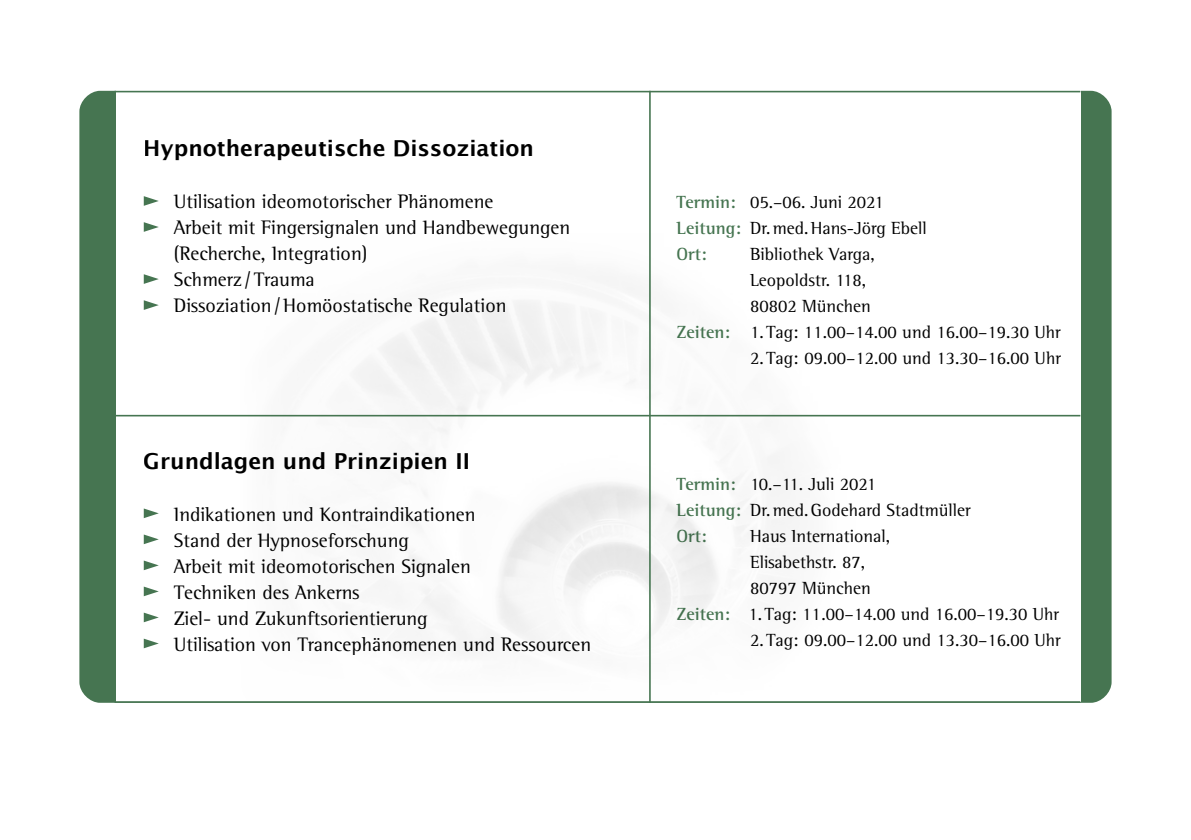
<style>
.page{position:relative;width:1191px;height:840px;background:#fff}
.page>*{position:absolute;margin:0;border:0;box-sizing:border-box;transform-origin:0 0}
.t1{font:700 22px "Lucida Grande";color:#000}
.t2{font:20px/26px "Rotis Semi Serif";color:#000}
.t3{font:18px/26px "Rotis Semi Serif";color:#000}
.s1{font-weight:700;color:#467551}
</style>
<div class="page">
<div style="left:79px;top:91px;width:1032px;height:611px;background:#467551;border-radius:21px"></div>
<div style="left:116px;top:91px;width:964px;height:610px;background:#fff"></div>
<hr style="left:115px;top:91px;width:965px;height:1px;background:#467551">
<hr style="left:115px;top:700px;width:965px;height:2px;background:#467551">
<hr style="left:649px;top:91px;width:2px;height:611px;background:#467551">
<svg style="left:144px;top:508px;width:15px;height:10px"></svg>
<svg style="left:144px;top:534px;width:15px;height:10px"></svg>
<svg style="left:144px;top:560px;width:15px;height:10px"></svg>
<svg style="left:144px;top:586px;width:15px;height:10px"></svg>
<svg style="left:144px;top:612px;width:15px;height:10px"></svg>
<svg style="left:144px;top:638px;width:15px;height:10px"></svg>
<svg style="left:144px;top:196px;width:15px;height:10px"></svg>
<svg style="left:144px;top:222px;width:15px;height:10px"></svg>
<svg style="left:144px;top:274px;width:15px;height:10px"></svg>
<svg style="left:144px;top:300px;width:15px;height:10px"></svg>
<hr style="left:115px;top:414px;width:965px;height:2px;background:#467551">
<p class="t1" style="left:144px;top:130px;width:392px">Hypnotherapeutische Dissoziation</p>
<p class="t2" style="left:174px;top:188px;width:398px">Utilisation ideomotorischer Phänomene<br>Arbeit mit Fingersignalen und Handbewegungen (Recherche, Integration)<br>Schmerz/Trauma<br>Dissoziation/Homöostatische Regulation</p>
<p class="t3" style="left:676px;top:189px;width:252px"><span class="s1">Termin:</span> 05.–06. Juni 2021<br><span class="s1">Leitung:</span> Dr.med.Hans-Jörg Ebell<br><span class="s1">Ort:</span></p>
<p class="t3" style="left:750px;top:241px;width:126px">Bibliothek Varga,</p>
<p class="t3" style="left:750px;top:267px;width:118px">Leopoldstr. 118,</p>
<p class="t3" style="left:750px;top:293px;width:122px">80802 München</p>
<p class="t3" style="left:676px;top:319px;width:386px"><span class="s1">Zeiten:</span> 1.Tag: 11.00–14.00 und 16.00–19.30 Uhr</p>
<p class="t3" style="left:750px;top:345px;width:312px">2. Tag: 09.00–12.00 und 13.30–16.00 Uhr</p>
<p class="t1" style="left:144px;top:442px;width:328px">Grundlagen und Prinzipien II</p>
<p class="t2" style="left:174px;top:500px;width:419px">Indikationen und Kontraindikationen<br>Stand der Hypnoseforschung<br>Arbeit mit ideomotorischen Signalen<br>Techniken des Ankerns<br>Ziel- und Zukunftsorientierung<br>Utilisation von Trancephänomenen und Ressourcen</p>
<p class="t3" style="left:676px;top:470px;width:296px"><span class="s1">Termin:</span> 10.–11. Juli 2021<br><span class="s1">Leitung:</span> Dr.med.Godehard Stadtmüller<br><span class="s1">Ort:</span></p>
<p class="t3" style="left:750px;top:522px;width:142px">Haus International,</p>
<p class="t3" style="left:750px;top:548px;width:117px">Elisabethstr. 87,</p>
<p class="t3" style="left:750px;top:574px;width:122px">80797 München</p>
<p class="t3" style="left:676px;top:600px;width:384px"><span class="s1">Zeiten:</span> 1.Tag: 11.00–14.00 und 16.00–19.30 Uhr</p>
<p class="t3" style="left:750px;top:626px;width:312px">2. Tag: 09.00–12.00 und 13.30–16.00 Uhr</p>
</div>
